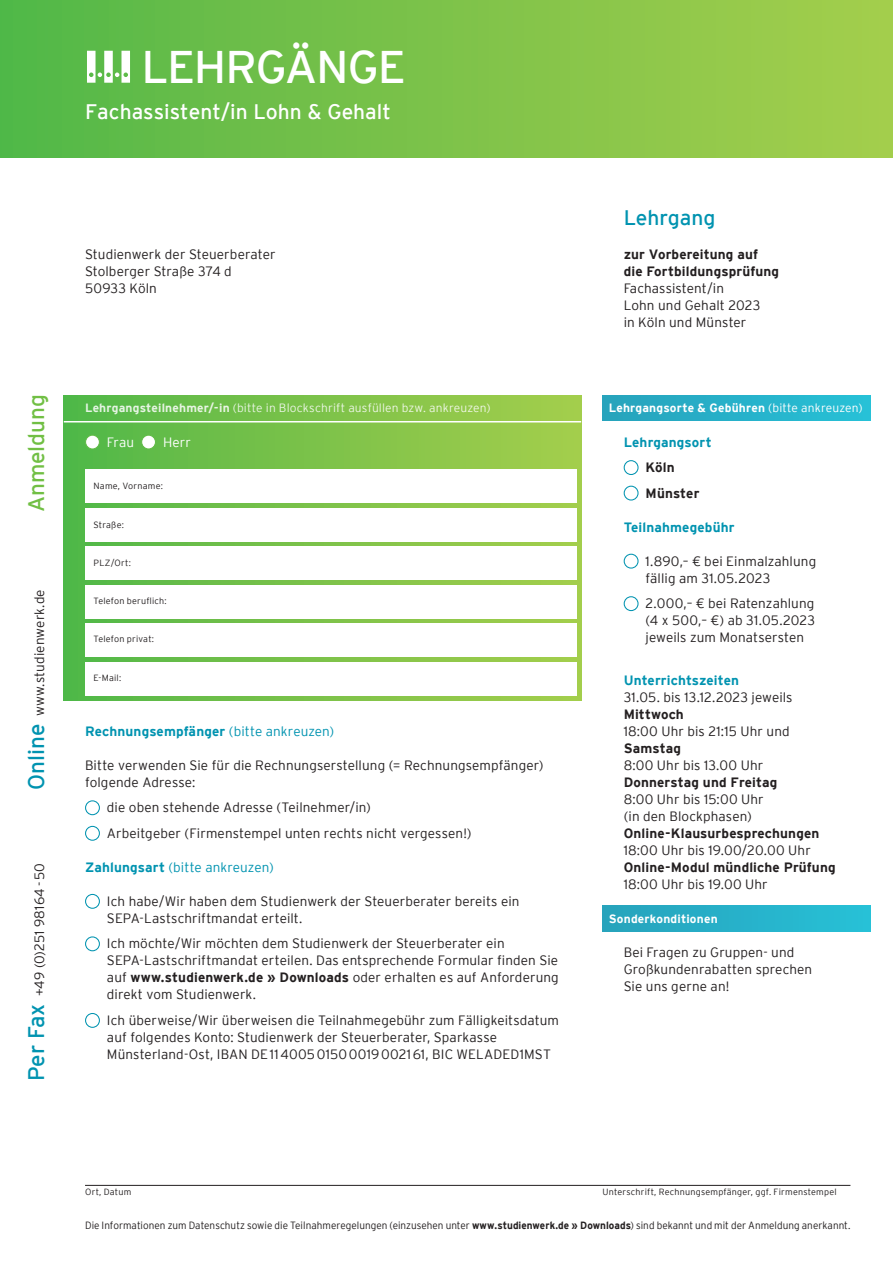
<style>
.page{position:relative;width:893px;height:1263px;background:#fff}
.page>*{position:absolute;margin:0;border:0;box-sizing:border-box;transform-origin:0 0}
.Titelseite_Klassifiz{font:45.6px "Interstate Plus";letter-spacing:-.03em;color:#fff}
.t1{font:22.5px "Interstate Plus";color:#71bf44}
.Titelseite_Beruf{font:21px "Interstate Plus";color:#fff}
.Copy_POS_9{font:21px "Interstate Plus";letter-spacing:-.005em;color:#0093b0}
.Copy_POS_9-2{font:300 13.5px/17px "Interstate Plus";letter-spacing:.005em;color:#231f20}
.Copy_POS_9-3{font:700 13.5px/17px "Interstate Plus";letter-spacing:.01em;color:#231f20}
.Subline_Versalien_9p{font:300 13.5px "Interstate Plus";letter-spacing:.01em;color:#231f20}
.Copy_NEG_9{font:700 13.5px "Interstate Plus";letter-spacing:.01em;color:#0093b0}
.Subline_türkis_10{font:700 13.5px "Interstate Plus";letter-spacing:.01em;color:#0093b0}
.Copy_NEG_9-2{font:300 13.5px "Interstate Plus";letter-spacing:.005em;color:#0093b0}
.Copy_POS_9-4{font:700 13.5px "Interstate Plus";letter-spacing:.01em;color:#0093b0}
.Copy_POS_9-5{font:300 13.5px "Interstate Plus";letter-spacing:.01em;color:#fff}
.t2{font:300 12px "Interstate Plus";letter-spacing:.01em;color:#fff}
.t3{font:700 12px "Interstate Plus";letter-spacing:.015em;color:#fff}
.Copy_POS_9-6{font:300 10.5px "Interstate Plus";color:#231f20;scale:.95 1}
.Copy{font:300 9px "Interstate Plus";letter-spacing:.025em;color:#231f20}
.Copy_POS_9-7{font:300 9px "Interstate Plus";letter-spacing:.025em;color:#231f20}
.s1{font-weight:400;font-size:22.5px;color:#0093b0}
.s2{font-weight:700}
.s3{font-weight:300}
</style>
<div class="page">
<svg style="left:64px;top:422px;width:517px;height:278px;background:#81c656"></svg>
<div style="left:64px;top:395px;width:517px;height:26px;background:linear-gradient(to right,#52b748,#a5ce4c)"></div>
<div style="left:85px;top:800px;width:15px;height:15px;border:1px solid #0093b0;border-radius:50%"></div>
<div style="left:85px;top:826px;width:15px;height:15px;border:1px solid #0093b0;border-radius:50%"></div>
<div style="left:86px;top:435px;width:13px;height:14px;background:#fff;border-radius:50%"></div>
<div style="left:85px;top:435px;width:15px;height:14px;border:1px solid #60bb46;border-radius:50%"></div>
<div style="left:142px;top:435px;width:13px;height:14px;background:#fff;border-radius:50%"></div>
<div style="left:141px;top:435px;width:15px;height:14px;border:1px solid #60bb46;border-radius:50%"></div>
<div style="left:85px;top:470px;width:492px;height:33px;background:#fff"></div>
<div style="left:85px;top:508px;width:492px;height:33px;background:#fff"></div>
<div style="left:85px;top:547px;width:492px;height:33px;background:#fff"></div>
<div style="left:85px;top:585px;width:492px;height:33px;background:#fff"></div>
<div style="left:85px;top:624px;width:492px;height:33px;background:#fff"></div>
<div style="left:85px;top:662px;width:492px;height:33px;background:#fff"></div>
<hr style="left:85px;top:1185px;width:765px;height:1px;background:#231f20">
<div style="left:85px;top:894px;width:15px;height:15px;border:1px solid #0093b0;border-radius:50%"></div>
<div style="left:85px;top:936px;width:15px;height:15px;border:1px solid #0093b0;border-radius:50%"></div>
<div style="left:85px;top:1013px;width:15px;height:15px;border:1px solid #0093b0;border-radius:50%"></div>
<div style="left:602px;top:906px;width:268px;height:25px;background:linear-gradient(to right,#27a2bc,#27c1d7)"></div>
<div style="left:0;top:0;width:893px;height:157px;background:linear-gradient(to right,#53b848,#a5ce4c)"></div>
<svg style="left:87px;top:51px;width:43px;height:32px"></svg>
<div style="left:602px;top:395px;width:268px;height:26px;background:linear-gradient(to right,#27a2bc,#27c1d7)"></div>
<div style="left:624px;top:460px;width:15px;height:15px;border:1px solid #0093b0;border-radius:50%"></div>
<div style="left:624px;top:486px;width:15px;height:14px;border:1px solid #0093b0;border-radius:50%"></div>
<div style="left:624px;top:554px;width:15px;height:15px;border:1px solid #0093b0;border-radius:50%"></div>
<div style="left:624px;top:596px;width:15px;height:15px;border:1px solid #0093b0;border-radius:50%"></div>
<p class="Titelseite_Klassifiz" style="left:141px;top:41px;width:266px">LEHRGÄNGE</p>
<p class="Titelseite_Beruf" style="left:85px;top:100px;width:307px">Fachassistent/in Lohn &amp; Gehalt</p>
<p class="Copy_POS_9-2" style="left:85px;top:246px;width:192px">Studienwerk der Steuerberater</p>
<p class="Copy_POS_9-2" style="left:85px;top:263px;width:148px">Stolberger Straße 374 d</p>
<p class="Copy_POS_9-2" style="left:85px;top:280px;width:73px">50933 Köln</p>
<p class="t1" style="left:24px;top:512px;width:119px;rotate:-90deg">Anmeldung</p>
<p class="Subline_Versalien_9p" style="left:32px;top:790px;width:202px;rotate:-90deg"><span class="s1">Online</span> www.studienwerk.de</p>
<p class="Subline_Versalien_9p" style="left:32px;top:1081px;width:219px;rotate:-90deg"><span class="s1">Per Fax</span> +49 (0)251 98164-50</p>
<p class="t2" style="left:85px;top:401px;width:407px"><span class="s2">Lehrgangsteilnehmer/-in</span> (bitte in Blockschrift ausfüllen bzw. ankreuzen)</p>
<p class="Copy_POS_9-5" style="left:107px;top:434px;width:29px">Frau</p>
<p class="Copy_POS_9-5" style="left:163px;top:434px;width:30px">Herr</p>
<p class="Copy" style="left:94px;top:481px;width:71px">Name, Vorname:</p>
<p class="Copy" style="left:94px;top:519px;width:32px">Straße:</p>
<p class="Copy" style="left:94px;top:558px;width:39px">PLZ/Ort:</p>
<p class="Copy" style="left:94px;top:596px;width:75px">Telefon beruflich:</p>
<p class="Copy" style="left:94px;top:634px;width:62px">Telefon privat:</p>
<p class="Copy" style="left:94px;top:672px;width:29px">E-Mail:</p>
<p class="Copy_NEG_9" style="left:85px;top:723px;width:251px">Rechnungsempfänger <span class="s3">(bitte ankreuzen)</span></p>
<p class="Copy_POS_9-2" style="left:85px;top:756px;width:460px">Bitte verwenden Sie für die Rechnungserstellung (= Rechnungsempfänger) folgende Adresse:</p>
<p class="Copy_POS_9-2" style="left:107px;top:799px;width:266px">die oben stehende Adresse (Teilnehmer/in)</p>
<p class="Copy_POS_9-2" style="left:107px;top:824px;width:366px">Arbeitgeber (Firmenstempel unten rechts nicht vergessen!)</p>
<p class="Copy_NEG_9-2" style="left:85px;top:859px;width:190px"><span class="s2">Zahlungsart</span> (bitte ankreuzen)</p>
<p class="Copy_POS_9-2" style="left:107px;top:892px;width:414px">Ich habe/Wir haben dem Studienwerk der Steuerberater bereits ein<br>SEPA-Lastschriftmandat erteilt.</p>
<p class="Copy_POS_9-2" style="left:107px;top:935px;width:453px">Ich möchte/Wir möchten dem Studienwerk der Steuerberater ein SEPA-Lastschriftmandat erteilen. Das entsprechende Formular finden Sie auf <span class="s2">www.studienwerk.de » Downloads</span> oder erhalten es auf Anforderung direkt vom Studienwerk.</p>
<p class="Copy_POS_9-2" style="left:107px;top:1011px;width:454px">Ich überweise/Wir überweisen die Teilnahmegebühr zum Fälligkeitsdatum auf folgendes Konto: Studienwerk der Steuerberater, Sparkasse<br>Münsterland-Ost, IBAN DE11400501500019002161, BIC WELADED1MST</p>
<p class="Copy_POS_9" style="left:624px;top:206px;width:93px">Lehrgang</p>
<p class="Copy_POS_9-2" style="left:624px;top:246px;width:157px"><span class="s2">zur Vorbereitung auf die Fortbildungsprüfung<br></span>Fachassistent/in<br>Lohn und Gehalt 2023<br>in Köln und Münster</p>
<p class="t3" style="left:609px;top:402px;width:255px">Lehrgangsorte &amp; Gebühren <span class="s3">(bitte ankreuzen)</span></p>
<p class="Subline_türkis_10" style="left:624px;top:434px;width:90px">Lehrgangsort</p>
<p class="Copy_POS_9-3" style="left:646px;top:459px;width:31px">Köln</p>
<p class="Copy_POS_9-3" style="left:646px;top:484px;width:55px">Münster</p>
<p class="Copy_POS_9-4" style="left:624px;top:519px;width:112px">Teilnahmegebühr</p>
<p class="Copy_POS_9-2" style="left:646px;top:552px;width:172px">1.890,– ¤ bei Einmalzahlung fällig am 31.05.2023</p>
<p class="Copy_POS_9-2" style="left:646px;top:595px;width:171px;text-align:justify">2.000,– ¤ bei Ratenzahlung (4 x 500,– ¤) ab 31.05.2023 jeweils zum Monatsersten</p>
<p class="Subline_türkis_10" style="left:624px;top:672px;width:117px">Unterrichtszeiten</p>
<p class="Copy_POS_9-2" style="left:624px;top:688px;width:170px">31.05. bis 13.12.2023 jeweils</p>
<p class="Copy_POS_9-3" style="left:624px;top:705px;width:62px">Mittwoch</p>
<p class="Copy_POS_9-2" style="left:624px;top:722px;width:168px">18:00 Uhr bis 21:15 Uhr und</p>
<p class="Copy_POS_9-3" style="left:624px;top:739px;width:59px">Samstag</p>
<p class="Copy_POS_9-2" style="left:624px;top:756px;width:141px">8:00 Uhr bis 13.00 Uhr</p>
<p class="Copy_POS_9-3" style="left:624px;top:773px;width:155px">Donnerstag und Freitag</p>
<p class="Copy_POS_9-2" style="left:624px;top:790px;width:142px">8:00 Uhr bis 15:00 Uhr</p>
<p class="Copy_POS_9-3" style="left:624px;top:807px;width:197px"><span class="s3">(in den Blockphasen)<br></span>Online-Klausurbesprechungen</p>
<p class="Copy_POS_9-2" style="left:624px;top:841px;width:214px">18:00 Uhr bis 19.00/20.00 Uhr<br><span class="s2">Online-Modul mündliche Prüfung<br></span>18:00 Uhr bis 19.00 Uhr</p>
<p class="t3" style="left:609px;top:912px;width:110px">Sonderkonditionen</p>
<p class="Copy_POS_9-2" style="left:624px;top:943px;width:172px">Bei Fragen zu Gruppen- und</p>
<p class="Copy_POS_9-2" style="left:624px;top:960px;width:190px">Großkundenrabatten sprechen</p>
<p class="Copy_POS_9-2" style="left:624px;top:977px;width:107px">Sie uns gerne an!</p>
<p class="Copy_POS_9-7" style="left:85px;top:1187px;width:48px">Ort, Datum</p>
<p class="Copy_POS_9-7" style="left:603px;top:1187px;width:236px">Unterschrift, Rechnungsempfänger, ggf. Firmenstempel</p>
<p class="Copy_POS_9-6" style="left:85px;top:1219px;width:807px">Die Informationen zum Datenschutz sowie die Teilnahmeregelungen (einzusehen unter <span class="s2">www.studienwerk.de » Downloads</span>) sind bekannt und mit der Anmeldung anerkannt.</p>
</div>
